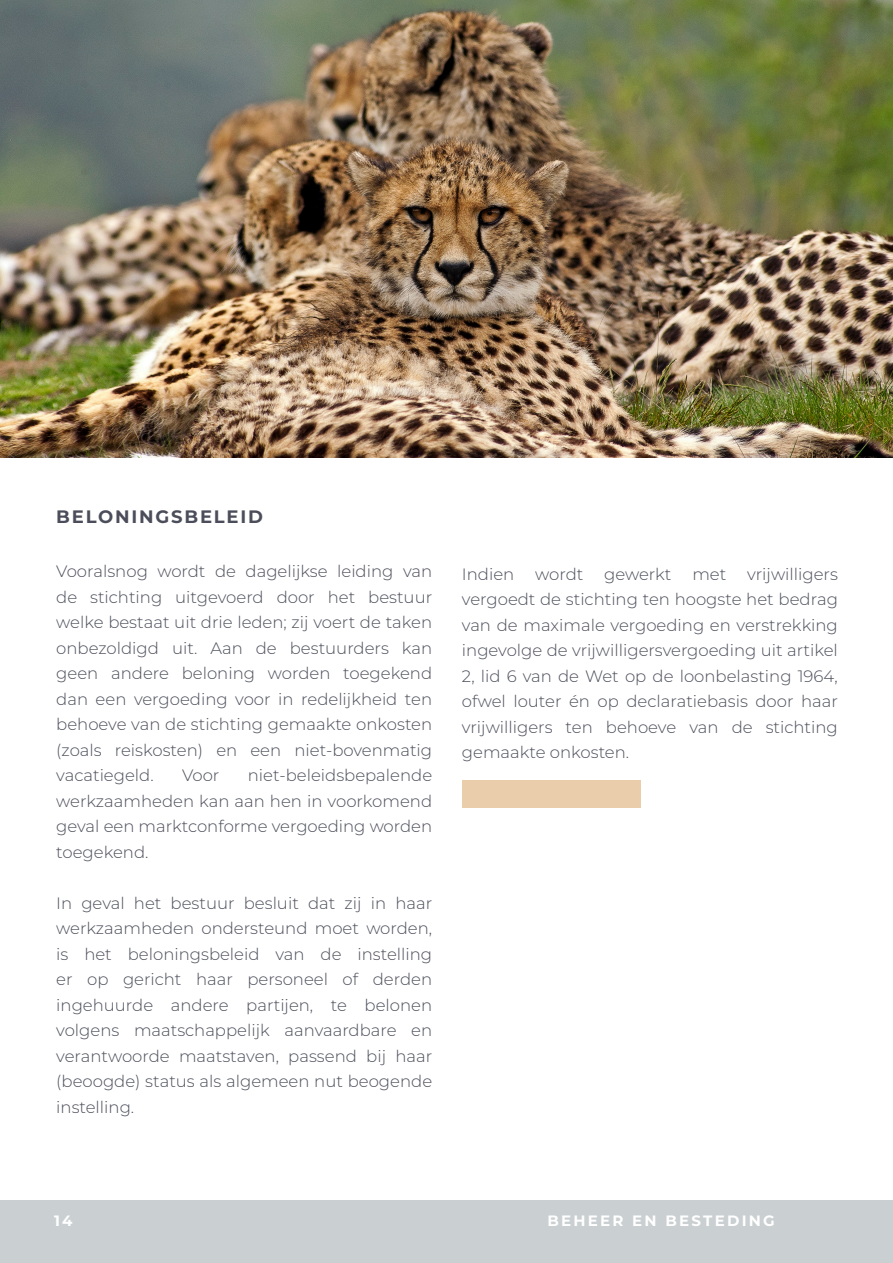
<style>
.page{position:relative;width:893px;height:1263px;background:#fff}
.page>*{position:absolute;margin:0;border:0;box-sizing:border-box;transform-origin:0 0}
.Body_01_-_Align_Left{font:700 18px "Montserrat";letter-spacing:.1em;color:#4b4e5a}
.Body_01_-_Align_Left-2{font:300 16.5px/25.5px "Montserrat";color:#4b4e5a;text-align:justify}
.Body_01_-_Align_Left-3{font:700 15px "Montserrat";letter-spacing:.15em;color:#fff}
</style>
<div class="page">
<div style="left:0;top:1200px;width:893px;height:63px;background:#cacfd1"></div>
<div style="left:462px;top:780px;width:179px;height:28px;background:#eaceac"></div>
<img style="left:0;top:0;width:893px;height:457px">
<p class="Body_01_-_Align_Left" style="left:56px;top:504px;width:208px">BELONINGSBELEID</p>
<p class="Body_01_-_Align_Left-2" style="left:56px;top:558px;width:377px">Vooralsnog wordt de dagelijkse leiding van de stichting uitgevoerd door het bestuur welke bestaat uit drie leden; zij voert de taken onbezoldigd uit. Aan de bestuurders kan geen andere beloning worden toegekend dan een vergoeding voor in redelijkheid ten behoeve van de stichting gemaakte onkosten (zoals reiskosten) en een niet-bovenmatig vacatiegeld.</p>
<p class="Body_01_-_Align_Left-2" style="left:56px;top:762px;width:377px;text-indent:192px">niet-beleidsbepalende werkzaamheden kan aan hen in voorkomend geval een marktconforme vergoeding worden toegekend.</p>
<p class="Body_01_-_Align_Left-2" style="left:56px;top:890px;width:377px">In geval het bestuur besluit dat zij in haar werkzaamheden ondersteund moet worden, is het beloningsbeleid van de instelling er op gericht haar personeel of derden ingehuurde andere partijen, te belonen volgens maatschappelijk aanvaardbare en verantwoorde maatstaven, passend bij haar (beoogde) status als algemeen nut beogende instelling.</p>
<p class="Body_01_-_Align_Left-2" style="left:182px;top:762px;width:39px">Voor</p>
<p class="Body_01_-_Align_Left-2" style="left:462px;top:560px;width:377px;text-indent:285px">vrijwilligers vergoedt de stichting ten hoogste het bedrag van de maximale vergoeding en verstrekking ingevolge de vrijwilligersvergoeding uit artikel 2, lid 6 van de Wet op de loonbelasting 1964, ofwel louter én op declaratiebasis door haar vrijwilligers ten behoeve van de stichting gemaakte onkosten.</p>
<p class="Body_01_-_Align_Left-2" style="left:462px;top:560px;width:54px">Indien</p>
<p class="Body_01_-_Align_Left-2" style="left:535px;top:560px;width:50px">wordt</p>
<p class="Body_01_-_Align_Left-2" style="left:604px;top:560px;width:69px">gewerkt</p>
<p class="Body_01_-_Align_Left-2" style="left:692px;top:560px;width:35px">met</p>
<p class="Body_01_-_Align_Left-3" style="left:54px;top:1210px;width:20px">14</p>
<p class="Body_01_-_Align_Left-3" style="left:547px;top:1210px;width:229px">BEHEER EN BESTEDING</p>
</div>
